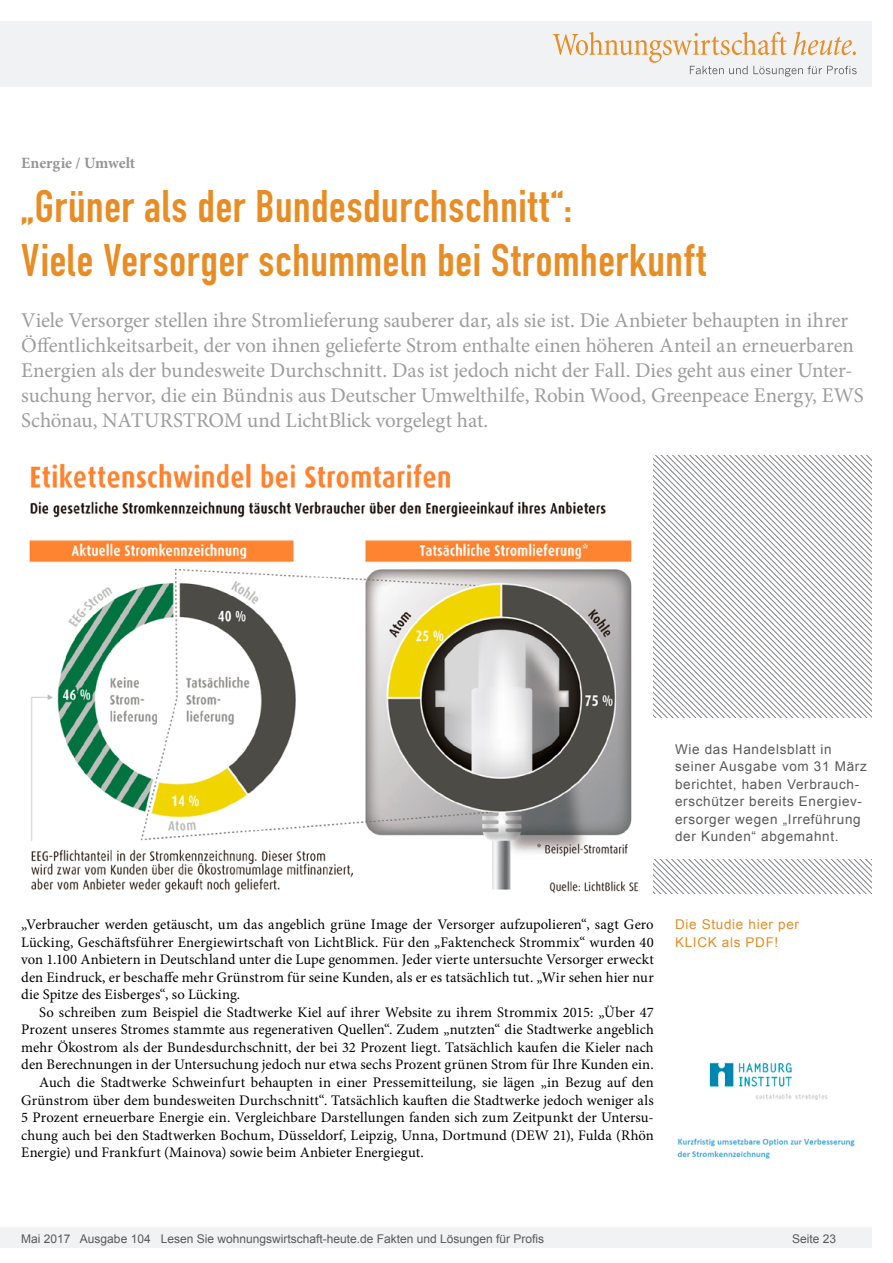
<style>
.page{position:relative;width:893px;height:1263px;background:#fff}
.page>*{position:absolute;margin:0;border:0;box-sizing:border-box;transform-origin:0 0}
.Überschrift_Groß{font:45px/54px "DIN Engschrift";letter-spacing:.015em;color:#e88c24}
.Anlesetext{font:21px/25.2px "Minion Pro";letter-spacing:-.005em;color:#9d9d9d}
.Kategorie{font:700 15.75px "Minion Pro";letter-spacing:-.005em;color:#959595}
.Fliesstext{font:14.7px/17.5px "Minion Pro";letter-spacing:.01em;color:#000;text-align:justify}
.Fließtext_erste_Zeil{font:14.7px/17.5px "Minion Pro";letter-spacing:.005em;color:#000;text-align:justify}
.Bildunterschrift{font:13.5px/17.5px "Arial";letter-spacing:.05em;color:#595959}
.Info{font:13.5px "Arial";letter-spacing:.05em;color:#e88c24}
.t1{font:12px "Arial";color:#595959}
</style>
<div class="page">
<div style="left:0;top:1227px;width:872px;height:20px;background:#f1f2f3"></div>
<div style="left:0;top:21px;width:872px;height:66px;background:#f1f2f3"></div>
<svg style="left:553px;top:32px;width:304px;height:45px"></svg>
<svg style="left:654px;top:455px;width:218px;height:88px"></svg>
<svg style="left:654px;top:543px;width:218px;height:351px"></svg>
<div style="left:654px;top:718px;width:237px;height:141px;background:#fff"></div>
<img style="left:29px;top:463px;width:610px;height:430px">
<img style="left:677px;top:1062px;width:178px;height:97px">
<p class="Kategorie" style="left:21px;top:152px;width:115px">Energie / Umwelt</p>
<p class="Überschrift_Groß" style="left:21px;top:180px;width:686px">„Grüner als der Bundesdurchschnitt“:<br>Viele Versorger schummeln bei Stromherkunft</p>
<p class="Anlesetext" style="left:21px;top:307px;width:844px">Viele Versorger stellen ihre Stromlieferung sauberer dar, als sie ist. Die Anbieter behaupten in ihrer Öffentlichkeitsarbeit, der von ihnen gelieferte Strom enthalte einen höheren Anteil an erneuerbaren Energien als der bundesweite Durchschnitt. Das ist jedoch nicht der Fall. Dies geht aus einer Unter&shy;suchung hervor, die ein Bündnis aus Deutscher Umwelthilfe, Robin Wood, Greenpeace Energy, EWS Schönau, NATURSTROM und LichtBlick vorgelegt hat.</p>
<p class="Bildunterschrift" style="left:675px;top:740px;width:193px">Wie das Handelsblatt in seiner Ausgabe vom 31 März berichtet, haben Verbrauch&shy;erschützer bereits Energiev&shy;ersorger wegen „Irreführung der Kunden“ abgemahnt.</p>
<p class="Fließtext_erste_Zeil" style="left:21px;top:916px;width:634px">„Verbraucher werden getäuscht, um das angeblich grüne Image der Versorger aufzupolieren“, sagt Gero Lücking, Geschäftsführer Energiewirtschaft von LichtBlick. Für den „Faktencheck Strommix“ wurden 40 von 1.100 Anbietern in Deutschland unter die Lupe genommen. Jeder vierte untersuchte Versorger erweckt den Eindruck, er beschaffe mehr Grünstrom für seine Kunden, als er es tatsächlich tut. „Wir sehen hier nur die Spitze des Eisberges“, so Lücking.</p>
<p class="Fliesstext" style="left:21px;top:1003px;width:634px;text-indent:18px">So schreiben zum Beispiel die Stadtwerke Kiel auf ihrer Website zu ihrem Strommix 2015: „Über 47<br>Prozent unseres Stromes stammte aus regenerativen Quellen“. Zudem „nutzten“ die Stadtwerke angeblich mehr Ökostrom als der Bundesdurchschnitt, der bei 32 Prozent liegt. Tatsächlich kaufen die Kieler nach den Berechnungen in der Untersuchung jedoch nur etwa sechs Prozent grünen Strom für Ihre Kunden ein.</p>
<p class="Fliesstext" style="left:21px;top:1074px;width:634px;text-indent:18px">Auch die Stadtwerke Schweinfurt behaupten in einer Pressemitteilung, sie lägen „in Bezug auf den Grünstrom über dem bundesweiten Durchschnitt“. Tatsächlich kauften die Stadtwerke jedoch weniger als 5 Prozent erneuerbare Energie ein. Vergleichbare Darstellungen fanden sich zum Zeitpunkt der Untersu&shy;chung auch bei den Stadtwerken Bochum, Düsseldorf, Leipzig, Unna, Dortmund (DEW 21), Fulda (Rhön Energie) und Frankfurt (Mainova) sowie beim Anbieter Energiegut.</p>
<p class="Info" style="left:675px;top:915px;width:125px">Die Studie hier per</p>
<p class="Info" style="left:675px;top:933px;width:105px">KLICK als PDF!</p>
<p class="t1" style="left:21px;top:1230px;width:524px">Mai 2017 Ausgabe 104 Lesen Sie wohnungswirtschaft-heute.de Fakten und Lösungen für Profis</p>
<p class="t1" style="left:792px;top:1231px;width:46px">Seite 23</p>
</div>
